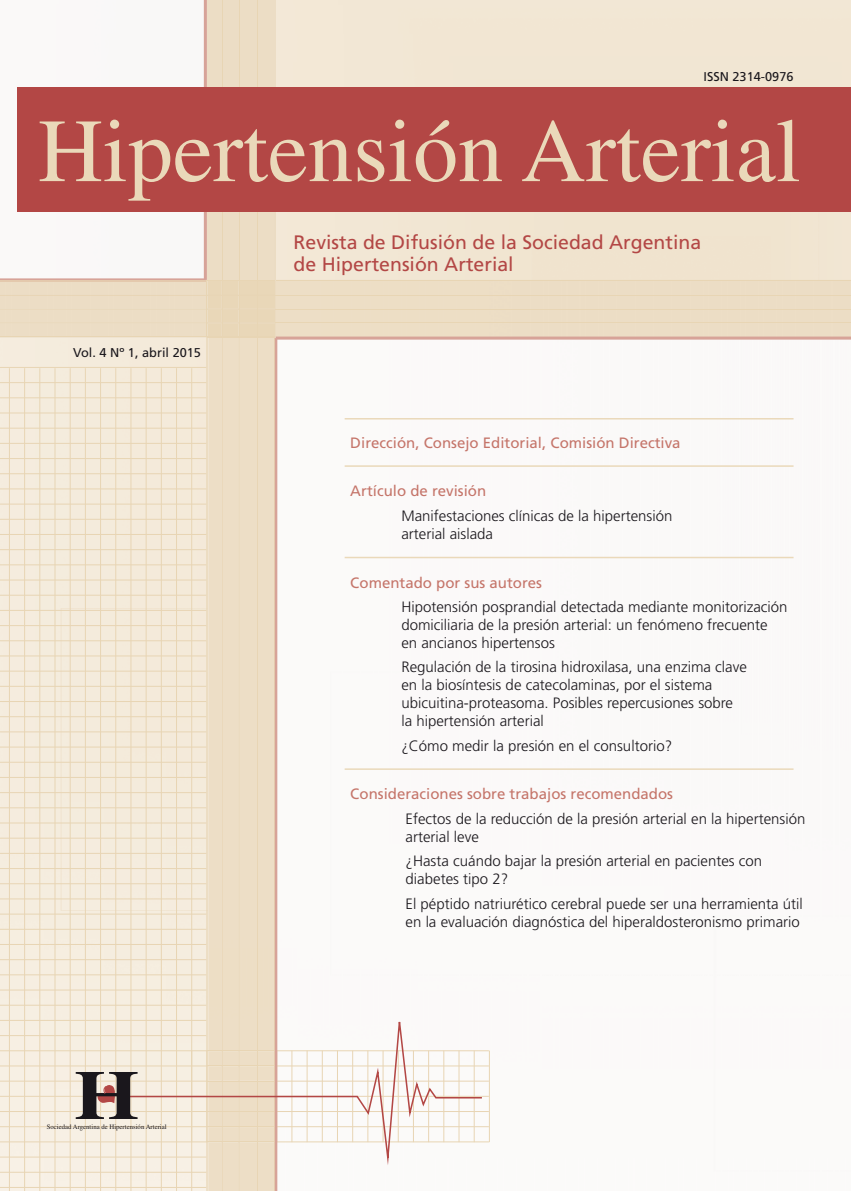
<style>
.page{position:relative;width:851px;height:1191px;background:#fff}
.page>*{position:absolute;margin:0;border:0;box-sizing:border-box;transform-origin:0 0}
.t1{font:90px "Times LT Std";color:#ead9ba}
.t2{font:700 69.45px "Times LT Std";color:#1a171c;scale:1.21 1}
.t3{font:19.5px/22.5px "Frutiger LT Std";color:#b34745}
.t4{font:300 15px/18px "Frutiger LT Std";color:#1a171c}
.t5{font:15px "Frutiger LT Std";color:#c5756a}
.t6{font:12.75px "Frutiger LT Std";color:#1a171c}
.t7{font:6.75px "Times LT Std";color:#1a171c}
</style>
<div class="page">
<img style="left:0;top:0;width:850px;height:1191px">
<img style="left:277px;top:339px;width:573px;height:852px">
<img style="left:0;top:0;width:204px;height:278px">
<hr style="left:206px;top:280px;width:1px;height:911px;background:#e8d5b4">
<hr style="left:191px;top:368px;width:1px;height:823px;background:#e8d5b4">
<hr style="left:489px;top:1050px;width:1px;height:92px;background:#e8d5b4">
<hr style="left:176px;top:368px;width:1px;height:823px;background:#e8d5b4">
<hr style="left:161px;top:368px;width:1px;height:823px;background:#e8d5b4">
<hr style="left:146px;top:368px;width:1px;height:823px;background:#e8d5b4">
<hr style="left:130px;top:368px;width:1px;height:823px;background:#e8d5b4">
<hr style="left:115px;top:368px;width:1px;height:823px;background:#e8d5b4">
<hr style="left:100px;top:368px;width:1px;height:823px;background:#e8d5b4">
<hr style="left:85px;top:368px;width:1px;height:823px;background:#e8d5b4">
<hr style="left:70px;top:368px;width:1px;height:823px;background:#e8d5b4">
<hr style="left:55px;top:368px;width:1px;height:823px;background:#e8d5b4">
<hr style="left:39px;top:368px;width:1px;height:823px;background:#e8d5b4">
<hr style="left:24px;top:368px;width:1px;height:823px;background:#e8d5b4">
<hr style="left:9px;top:368px;width:1px;height:823px;background:#e8d5b4">
<hr style="left:0;top:367px;width:206px;height:1px;background:#e8d5b4">
<hr style="left:0;top:382px;width:206px;height:1px;background:#e8d5b4">
<hr style="left:0;top:397px;width:206px;height:1px;background:#e8d5b4">
<hr style="left:0;top:412px;width:206px;height:1px;background:#e8d5b4">
<hr style="left:0;top:428px;width:206px;height:1px;background:#e8d5b4">
<hr style="left:0;top:443px;width:206px;height:1px;background:#e8d5b4">
<hr style="left:0;top:458px;width:206px;height:1px;background:#e8d5b4">
<hr style="left:0;top:473px;width:206px;height:1px;background:#e8d5b4">
<hr style="left:0;top:488px;width:206px;height:1px;background:#e8d5b4">
<hr style="left:0;top:504px;width:206px;height:1px;background:#e8d5b4">
<hr style="left:0;top:519px;width:206px;height:1px;background:#e8d5b4">
<hr style="left:0;top:534px;width:206px;height:1px;background:#e8d5b4">
<hr style="left:0;top:549px;width:206px;height:1px;background:#e8d5b4">
<hr style="left:0;top:564px;width:206px;height:1px;background:#e8d5b4">
<hr style="left:0;top:579px;width:206px;height:1px;background:#e8d5b4">
<hr style="left:0;top:595px;width:206px;height:1px;background:#e8d5b4">
<hr style="left:0;top:610px;width:206px;height:1px;background:#e8d5b4">
<hr style="left:0;top:625px;width:206px;height:1px;background:#e8d5b4">
<hr style="left:0;top:640px;width:206px;height:1px;background:#e8d5b4">
<hr style="left:0;top:655px;width:206px;height:1px;background:#e8d5b4">
<hr style="left:0;top:671px;width:206px;height:1px;background:#e8d5b4">
<hr style="left:0;top:686px;width:206px;height:1px;background:#e8d5b4">
<hr style="left:0;top:701px;width:206px;height:1px;background:#e8d5b4">
<hr style="left:0;top:716px;width:206px;height:1px;background:#e8d5b4">
<hr style="left:0;top:731px;width:206px;height:1px;background:#e8d5b4">
<hr style="left:0;top:746px;width:206px;height:1px;background:#e8d5b4">
<hr style="left:0;top:762px;width:206px;height:1px;background:#e8d5b4">
<hr style="left:0;top:777px;width:206px;height:1px;background:#e8d5b4">
<hr style="left:0;top:792px;width:206px;height:1px;background:#e8d5b4">
<hr style="left:0;top:807px;width:206px;height:1px;background:#e8d5b4">
<hr style="left:0;top:822px;width:206px;height:1px;background:#e8d5b4">
<hr style="left:0;top:837px;width:206px;height:1px;background:#e8d5b4">
<hr style="left:0;top:853px;width:206px;height:1px;background:#e8d5b4">
<hr style="left:0;top:868px;width:206px;height:1px;background:#e8d5b4">
<hr style="left:0;top:883px;width:206px;height:1px;background:#e8d5b4">
<hr style="left:0;top:898px;width:206px;height:1px;background:#e8d5b4">
<hr style="left:0;top:913px;width:206px;height:1px;background:#e8d5b4">
<hr style="left:0;top:929px;width:206px;height:1px;background:#e8d5b4">
<hr style="left:0;top:944px;width:206px;height:1px;background:#e8d5b4">
<hr style="left:0;top:959px;width:206px;height:1px;background:#e8d5b4">
<hr style="left:0;top:974px;width:206px;height:1px;background:#e8d5b4">
<hr style="left:0;top:989px;width:206px;height:1px;background:#e8d5b4">
<hr style="left:0;top:1004px;width:206px;height:1px;background:#e8d5b4">
<hr style="left:0;top:1020px;width:206px;height:1px;background:#e8d5b4">
<hr style="left:0;top:1035px;width:206px;height:1px;background:#e8d5b4">
<hr style="left:0;top:1050px;width:489px;height:1px;background:#e8d5b4">
<hr style="left:0;top:1065px;width:489px;height:1px;background:#e8d5b4">
<hr style="left:0;top:1080px;width:489px;height:1px;background:#e8d5b4">
<hr style="left:0;top:1096px;width:489px;height:1px;background:#e8d5b4">
<hr style="left:0;top:1111px;width:489px;height:1px;background:#e8d5b4">
<hr style="left:0;top:1126px;width:489px;height:1px;background:#e8d5b4">
<hr style="left:0;top:1141px;width:489px;height:1px;background:#e8d5b4">
<hr style="left:0;top:1156px;width:206px;height:1px;background:#e8d5b4">
<hr style="left:0;top:1171px;width:206px;height:1px;background:#e8d5b4">
<hr style="left:0;top:1187px;width:206px;height:1px;background:#e8d5b4">
<hr style="left:204px;top:0;width:3px;height:280px;background:#d7a398">
<hr style="left:0;top:278px;width:205px;height:3px;background:#d7a398">
<hr style="left:274px;top:338px;width:3px;height:853px;background:#d7a398">
<div style="left:276px;top:281px;width:574px;height:55px;background:#ecddc5"></div>
<hr style="left:275px;top:309px;width:575px;height:1px;background:#e8d5b4">
<hr style="left:275px;top:295px;width:575px;height:1px;background:#e8d5b4">
<hr style="left:275px;top:322px;width:575px;height:1px;background:#e8d5b4">
<hr style="left:275px;top:280px;width:575px;height:1px;background:#e8d5b4">
<div style="left:0;top:281px;width:205px;height:56px;background:#ecddc5"></div>
<hr style="left:0;top:309px;width:206px;height:1px;background:#e8d5b4">
<hr style="left:0;top:295px;width:206px;height:1px;background:#e8d5b4">
<hr style="left:0;top:322px;width:206px;height:1px;background:#e8d5b4">
<hr style="left:0;top:337px;width:207px;height:1px;background:#e8d5b4">
<hr style="left:0;top:280px;width:205px;height:1px;background:#e4c9ad">
<div style="left:207px;top:0;width:68px;height:1191px;background:#eddec6"></div>
<hr style="left:239px;top:337px;width:1px;height:713px;background:#e8d5b4">
<hr style="left:239px;top:1142px;width:1px;height:49px;background:#e8d5b4">
<hr style="left:257px;top:337px;width:1px;height:713px;background:#e8d5b4">
<hr style="left:257px;top:1142px;width:1px;height:49px;background:#e8d5b4">
<hr style="left:222px;top:337px;width:1px;height:713px;background:#e8d5b4">
<hr style="left:222px;top:1142px;width:1px;height:49px;background:#e8d5b4">
<hr style="left:274px;top:338px;width:1px;height:853px;background:#e4c9ad">
<div style="left:205px;top:280px;width:71px;height:58px;background:#e9d7b8"></div>
<hr style="left:239px;top:281px;width:1px;height:56px;background:#e8d5b4">
<hr style="left:257px;top:281px;width:1px;height:56px;background:#e8d5b4">
<hr style="left:222px;top:281px;width:1px;height:56px;background:#e8d5b4">
<hr style="left:207px;top:337px;width:68px;height:1px;background:#e8d5b4">
<hr style="left:239px;top:0;width:1px;height:280px;background:#e8d5b4">
<hr style="left:257px;top:0;width:1px;height:280px;background:#e8d5b4">
<hr style="left:222px;top:0;width:1px;height:280px;background:#e8d5b4">
<hr style="left:207px;top:280px;width:68px;height:1px;background:#e8d5b4">
<div style="left:18px;top:88px;width:832px;height:124px;background:#b34745"></div>
<hr style="left:276px;top:336px;width:574px;height:3px;background:#d7a398">
<svg style="left:127px;top:1006px;width:356px;height:166px"></svg>
<svg style="left:96px;top:1084px;width:20px;height:20px"></svg>
<hr style="left:344px;top:557px;width:449px;height:1px;background:#ead9ba">
<hr style="left:344px;top:768px;width:449px;height:2px;background:#ead9ba">
<hr style="left:344px;top:418px;width:449px;height:1px;background:#ead9ba">
<hr style="left:344px;top:465px;width:449px;height:2px;background:#ead9ba">
<p class="t6" style="left:703px;top:69px;width:92px">ISSN 2314-0976</p>
<h1 class="t1" style="left:38px;top:100px;width:764px">Hipertensión Arterial</h1>
<p class="t6" style="left:73px;top:345px;width:129px">Vol. 4 Nº 1, abril 2015</p>
<h2 class="t2" style="left:74px;top:1054px;width:55px">H</h2>
<p class="t7" style="left:47px;top:1122px;width:121px">Sociedad Argentina de Hipertensión Arterial</p>
<h3 class="t3" style="left:293px;top:231px;width:409px">Revista de Difusión de la Sociedad Argentina de Hipertensión Arterial</h3>
<p class="t5" style="left:350px;top:433px;width:332px">Dirección, Consejo Editorial, Comisión Directiva</p>
<p class="t5" style="left:350px;top:482px;width:137px">Artículo de revisión</p>
<p class="t4" style="left:401px;top:507px;width:272px">Manifestaciones clínicas de la hipertensión arterial aislada</p>
<p class="t5" style="left:350px;top:573px;width:193px">Comentado por sus autores</p>
<p class="t4" style="left:401px;top:598px;width:387px">Hipotensión posprandial detectada mediante monitorización domiciliaria de la presión arterial: un fenómeno frecuente<br>en ancianos hipertensos</p>
<p class="t4" style="left:401px;top:658px;width:347px">Regulación de la tirosina hidroxilasa, una enzima clave en la biosíntesis de catecolaminas, por el sistema ubicuitina-proteasoma. Posibles repercusiones sobre la hipertensión arterial</p>
<p class="t4" style="left:401px;top:736px;width:272px">¿Cómo medir la presión en el consultorio?</p>
<p class="t5" style="left:350px;top:785px;width:324px">Consideraciones sobre trabajos recomendados</p>
<p class="t4" style="left:405px;top:810px;width:401px">Efectos de la reducción de la presión arterial en la hipertensión arterial leve</p>
<p class="t4" style="left:405px;top:852px;width:358px">¿Hasta cuándo bajar la presión arterial en pacientes con diabetes tipo 2?</p>
<p class="t4" style="left:405px;top:894px;width:398px">El péptido natriurético cerebral puede ser una herramienta útil en la evaluación diagnóstica del hiperaldosteronismo primario</p>
</div>
